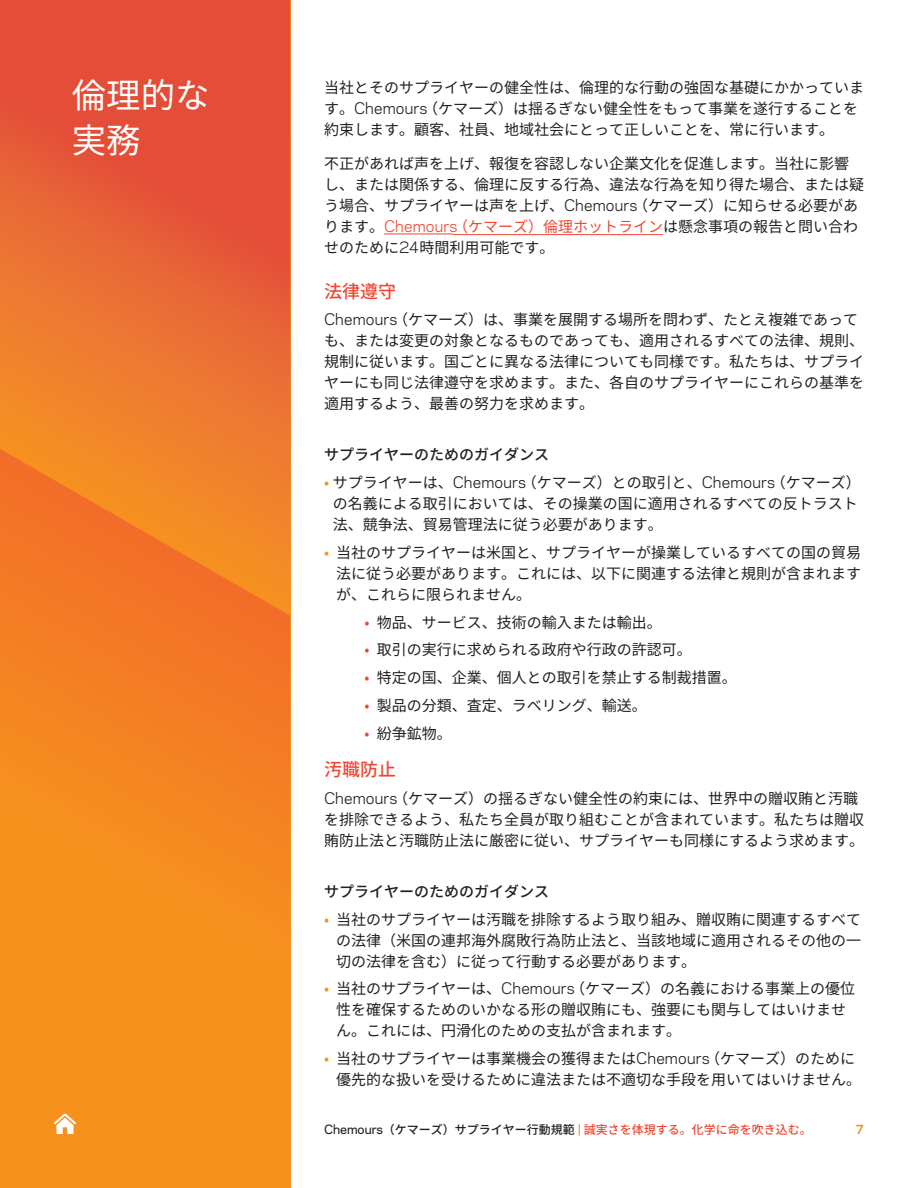
<style>
.page{position:relative;width:918px;height:1188px;background:#fff}
.page>*{position:absolute;margin:0;border:0;box-sizing:border-box;transform-origin:0 0}
.t1{font:34.5px/45px "Noto Sans CJ Kjp";color:#fff}
.t2{font:500 18px "Noto Sans CJ Kjp";color:#ef4835}
.t3{font:15px/21px "Noto Sans CJ Kjp";color:#231f20}
.t4{font:500 15px "Noto Sans CJ Kjp";color:#231f20}
.t5{font:500 12px "Noto Sans CJ Kjp";color:#ef4835}
.t6{font:700 12px "Chemours Sans";color:#f6911e}
.s1{font-family:"Chemours Sans"}
.s2{font-family:"Chemours Sans";color:#ef4835}
.s3{color:#ef4835}
.s4{color:#f6911e}
.s5{font-family:"Chemours Sans";color:#231f20}
.s6{color:#231f20}
.s7{font-family:"Chemours Sans";color:#f6911e}
</style>
<div class="page">
<div style="left:0;top:0;width:290px;height:1188px;background:#f6911e"></div>
<svg style="left:0;top:0;width:291px;height:616px;background:#e76135"></svg>
<svg style="left:0;top:441px;width:290px;height:422px"></svg>
<hr style="left:384px;top:234px;width:69px;height:1px;background:#ef4835">
<hr style="left:453px;top:234px;width:210px;height:1px;background:#ef4835">
<svg style="left:54px;top:1114px;width:22px;height:20px"></svg>
<h1 class="t1" style="left:72px;top:74px;width:140px">倫理的な実務</h1>
<p class="t3" style="left:324px;top:77px;width:541px">当社とそのサプライヤーの健全性は、倫理的な行動の強固な基礎にかかっています。<span class="s1">Chemours</span>（ケマーズ）は揺るぎない健全性をもって事業を遂行することを約束します。顧客、社員、地域社会にとって正しいことを、常に行います。</p>
<p class="t3" style="left:324px;top:154px;width:541px">不正があれば声を上げ、報復を容認しない企業文化を促進します。当社に影響し、または関係する、倫理に反する行為、違法な行為を知り得た場合、または疑う場合、サプライヤーは声を上げ、<span class="s1">Chemours</span>（ケマーズ）に知らせる必要があります。<span class="s2">Chemours</span><span class="s3">（ケマーズ）倫理ホットライン</span>は懸念事項の報告と問い合わせのために<span class="s1">24</span>時間利用可能です。</p>
<p class="t2" style="left:324px;top:281px;width:73px">法律遵守</p>
<p class="t3" style="left:324px;top:310px;width:541px"><span class="s1">Chemours</span>（ケマーズ）は、事業を展開する場所を問わず、たとえ複雑であっても、または変更の対象となるものであっても、適用されるすべての法律、規則、規制に従います。国ごとに異なる法律についても同様です。私たちは、サプライヤーにも同じ法律遵守を求めます。また、各自のサプライヤーにこれらの基準を適用するよう、最善の努力を求めます。</p>
<p class="t4" style="left:324px;top:446px;width:226px">サプライヤーのためのガイダンス</p>
<p class="t3" style="left:333px;top:473px;width:530px;text-indent:-9px"><span class="s4">•</span> サプライヤーは、<span class="s1">Chemours</span>（ケマーズ）との取引と、<span class="s1">Chemours</span>（ケマーズ）の名義による取引においては、その操業の国に適用されるすべての反トラスト法、競争法、貿易管理法に従う必要があります。</p>
<p class="t3" style="left:336px;top:542px;width:527px;text-align:justify;text-indent:-12px"><span class="s4">•</span> 当社のサプライヤーは米国と、サプライヤーが操業しているすべての国の貿易法に従う必要があります。これには、以下に関連する法律と規則が含まれますが、これらに限られません。</p>
<p class="t3" style="left:365px;top:612px;width:299px"><span class="s3">•</span> 物品、サービス、技術の輸入または輸出。</p>
<p class="t3" style="left:365px;top:640px;width:329px"><span class="s3">•</span> 取引の実行に求められる政府や行政の許認可。</p>
<p class="t3" style="left:365px;top:668px;width:374px"><span class="s3">•</span> 特定の国、企業、個人との取引を禁止する制裁措置。</p>
<p class="t3" style="left:365px;top:695px;width:284px"><span class="s3">•</span> 製品の分類、査定、ラベリング、輸送。</p>
<p class="t3" style="left:365px;top:723px;width:89px"><span class="s3">•</span> 紛争鉱物。</p>
<p class="t2" style="left:324px;top:759px;width:73px">汚職防止</p>
<p class="t3" style="left:324px;top:788px;width:541px"><span class="s1">Chemours</span>（ケマーズ）の揺るぎない健全性の約束には、世界中の贈収賄と汚職を排除できるよう、私たち全員が取り組むことが含まれています。私たちは贈収賄防止法と汚職防止法に厳密に従い、サプライヤーも同様にするよう求めます。</p>
<p class="t4" style="left:324px;top:883px;width:226px">サプライヤーのためのガイダンス</p>
<p class="t3" style="left:336px;top:909px;width:526px;text-align:justify;text-indent:-12px"><span class="s4">•</span> 当社のサプライヤーは汚職を排除するよう取り組み、贈収賄に関連するすべての法律（米国の連邦海外腐敗行為防止法と、当該地域に適用されるその他の一切の法律を含む）に従って行動する必要があります。</p>
<p class="t3" style="left:336px;top:979px;width:521px;text-indent:-12px"><span class="s4">•</span> 当社のサプライヤーは、<span class="s1">Chemours</span>（ケマーズ）の名義における事業上の優位性を確保するためのいかなる形の贈収賄にも、強要にも関与してはいけません。これには、円滑化のための支払が含まれます。</p>
<p class="t3" style="left:336px;top:1049px;width:526px;text-indent:-12px"><span class="s4">•</span> 当社のサプライヤーは事業機会の獲得または<span class="s1">Chemours</span>（ケマーズ）のために優先的な扱いを受けるために違法または不適切な手段を用いてはいけません。</p>
<p class="t5" style="left:324px;top:1123px;width:489px"><span class="s5">Chemours</span><span class="s6">（ケマーズ）サプライヤー行動規範</span> <span class="s7">|</span> 誠実さを体現する。化学に命を吹き込む。</p>
<p class="t6" style="left:856px;top:1120px;width:10px">7</p>
</div>
